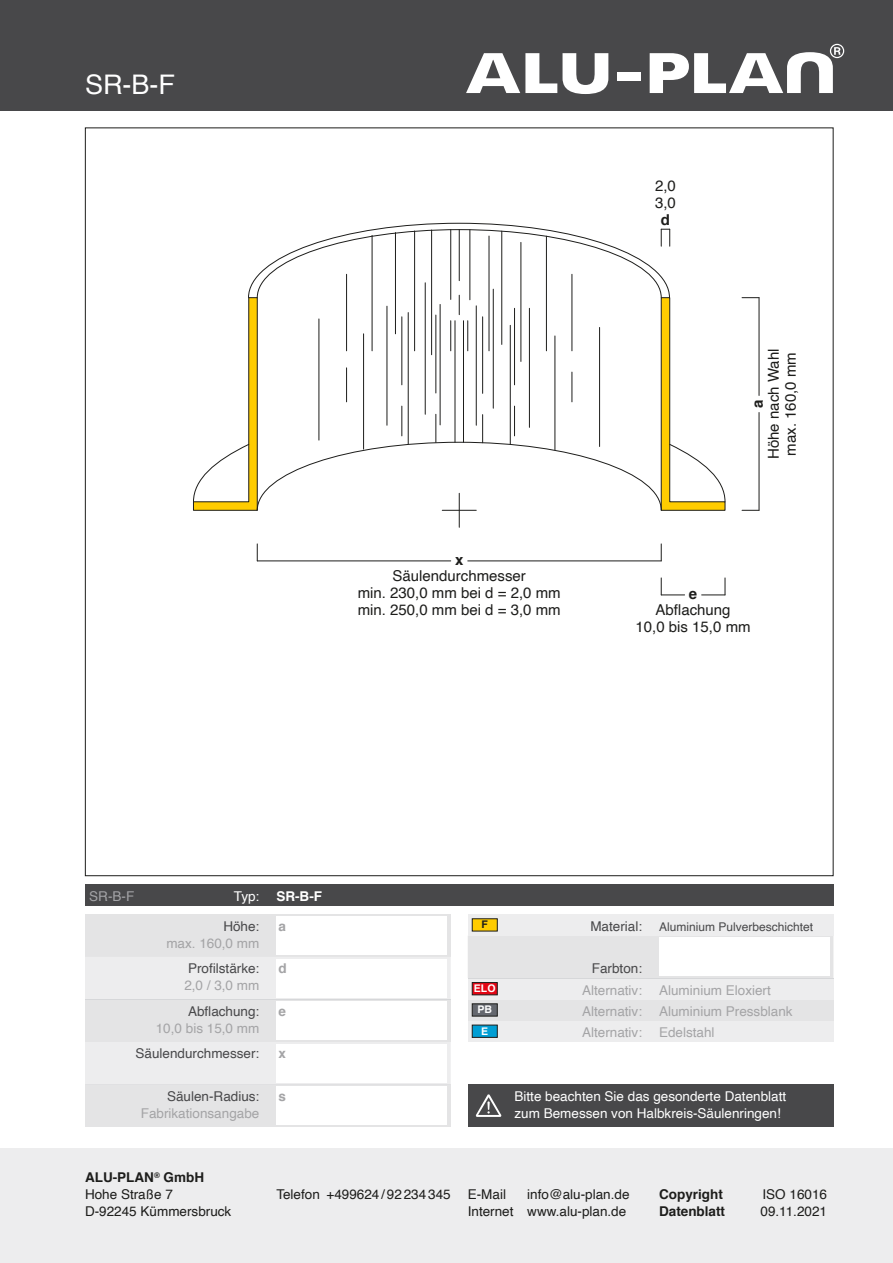
<style>
.page{position:relative;width:893px;height:1263px;background:#fff}
.page>*{position:absolute;margin:0;border:0;box-sizing:border-box;transform-origin:0 0}
.t1{font:27px "Helvetica";color:#fff}
.t2{font:15px/17px "Helvetica";color:#1d1d1b;text-align:center}
.t3{font:700 15px "Helvetica";color:#1d1d1b}
.t4{font:13.5px/17px "Helvetica";color:#1d1d1b}
.t5{font:13.5px "Helvetica";color:#a4a4a6}
.t6{font:13.5px/17px "Helvetica";color:#fff}
.t7{font:13.5px "Helvetica";color:#48484a}
.t8{font:700 13.5px "Helvetica";color:#1d1d1b}
.t9{font:700 13.5px "Helvetica";color:#fff}
.t10{font:13.5px "Helvetica";color:#a4a4a7}
.t11{font:700 13.5px "Helvetica";color:#a4a4a6}
.t12{font:12px "Helvetica";color:#48484a}
.t13{font:12px "Helvetica";color:#1d1d1b}
.t14{font:700 10.5px/21.3px "Helvetica";color:#fff;text-align:center}
.t15{font:700 10.5px "Helvetica";color:#1d1d1b}
.s1{font-weight:700}
</style>
<div class="page">
<div style="left:0;top:1148px;width:893px;height:115px;background:#ededee"></div>
<div style="left:0;top:0;width:893px;height:111px;background:#48484a"></div>
<hr style="left:459px;top:493px;width:1px;height:34px;background:#1d1d1b">
<svg style="left:661px;top:544px;width:1px;height:17px"></svg>
<svg style="left:257px;top:544px;width:1px;height:16px"></svg>
<hr style="left:257px;top:560px;width:194px;height:1px;background:#1d1d1b">
<hr style="left:468px;top:560px;width:193px;height:1px;background:#1d1d1b">
<svg style="left:661px;top:578px;width:24px;height:17px"></svg>
<svg style="left:702px;top:578px;width:24px;height:17px"></svg>
<svg style="left:193px;top:222px;width:533px;height:289px"></svg>
<svg style="left:742px;top:297px;width:17px;height:1px"></svg>
<svg style="left:742px;top:510px;width:17px;height:1px"></svg>
<hr style="left:759px;top:412px;width:1px;height:98px;background:#1d1d1b">
<hr style="left:759px;top:298px;width:1px;height:97px;background:#1d1d1b">
<div style="left:85px;top:884px;width:748px;height:22px;background:#48484a"></div>
<div style="left:85px;top:914px;width:366px;height:43px;background:#e4e4e5"></div>
<svg style="left:85px;top:957px;width:366px;height:170px"></svg>
<div style="left:468px;top:1084px;width:365px;height:43px;background:#48484a"></div>
<div style="left:276px;top:916px;width:170px;height:39px;background:#fff"></div>
<div style="left:276px;top:1044px;width:170px;height:38px;background:#fff"></div>
<div style="left:276px;top:1001px;width:170px;height:39px;background:#fff"></div>
<div style="left:276px;top:959px;width:170px;height:38px;background:#fff"></div>
<div style="left:276px;top:1086px;width:170px;height:39px;background:#fff"></div>
<div style="left:468px;top:1020px;width:365px;height:22px;background:#ededee"></div>
<div style="left:468px;top:999px;width:365px;height:21px;background:#e4e4e5"></div>
<svg style="left:468px;top:935px;width:365px;height:64px"></svg>
<div style="left:659px;top:938px;width:170px;height:38px;background:#fff"></div>
<div style="left:468px;top:914px;width:365px;height:21px;background:#ededee"></div>
<svg style="left:476px;top:1094px;width:25px;height:23px"></svg>
<div style="left:472px;top:1003px;width:25px;height:13px;background:#65686f;border:1px solid #1d1d1b"></div>
<div style="left:472px;top:1025px;width:25px;height:12px;background:#009ed4"></div>
<div style="left:472px;top:982px;width:25px;height:13px;background:#e30614;border:1px solid #1d1d1b"></div>
<div style="left:472px;top:918px;width:25px;height:13px;background:#fc0;border:1px solid #1d1d1b"></div>
<svg style="left:650px;top:44px;width:194px;height:49px"></svg>
<div style="left:617px;top:72px;width:23px;height:9px;background:#fff"></div>
<svg style="left:466px;top:53px;width:142px;height:41px"></svg>
<h1 class="t1" style="left:85px;top:63px;width:91px">SR-B-F</h1>
<p class="t3" style="left:455px;top:547px;width:10px">x</p>
<p class="t2" style="left:358px;top:568px;width:204px">Säulendurchmesser<br>min. 230,0 mm bei d = 2,0 mm min. 250,0 mm bei d = 3,0 mm</p>
<p class="t2" style="left:655px;top:178px;width:22px">2,0</p>
<p class="t2" style="left:655px;top:195px;width:22px">3,0</p>
<p class="t3" style="left:661px;top:208px;width:11px">d</p>
<p class="t2" style="left:765px;top:459px;width:112px;text-align:left;rotate:-90deg">Höhe nach Wahl max. 160,0 mm</p>
<p class="t3" style="left:745px;top:408px;width:10px;rotate:-90deg">a</p>
<p class="t3" style="left:689px;top:581px;width:10px">e</p>
<p class="t2" style="left:656px;top:602px;width:77px">Abflachung</p>
<p class="t2" style="left:636px;top:619px;width:117px">10,0 bis 15,0 mm</p>
<p class="t10" style="left:89px;top:886px;width:46px">SR-B-F</p>
<p class="t6" style="left:234px;top:888px;width:27px">Typ:</p>
<p class="t9" style="left:276px;top:885px;width:47px">SR-B-F</p>
<p class="t11" style="left:278px;top:915px;width:9px">a</p>
<p class="t7" style="left:223px;top:916px;width:38px">Höhe:</p>
<p class="t5" style="left:166px;top:933px;width:95px">max. 160,0 mm</p>
<p class="t7" style="left:188px;top:958px;width:73px">Profilstärke:</p>
<p class="t5" style="left:184px;top:975px;width:77px">2,0 / 3,0 mm</p>
<p class="t7" style="left:188px;top:1001px;width:73px">Abflachung:</p>
<p class="t11" style="left:278px;top:958px;width:10px">d</p>
<p class="t11" style="left:278px;top:1000px;width:9px">e</p>
<p class="t5" style="left:156px;top:1018px;width:105px">10,0 bis 15,0 mm</p>
<p class="t7" style="left:136px;top:1043px;width:125px">Säulendurchmesser:</p>
<p class="t11" style="left:278px;top:1043px;width:9px">x</p>
<p class="t15" style="left:482px;top:916px;width:8px">F</p>
<p class="t7" style="left:590px;top:916px;width:53px">Material:</p>
<p class="t12" style="left:659px;top:918px;width:156px">Aluminium Pulverbeschichtet</p>
<p class="t13" style="left:697px;top:917px;width:42px">SR-B-F</p>
<p class="t7" style="left:592px;top:958px;width:52px">Farbton:</p>
<p class="t14" style="left:474px;top:978px;width:23px">ELO</p>
<p class="t5" style="left:582px;top:979px;width:62px">Alternativ:</p>
<p class="t5" style="left:659px;top:979px;width:113px">Aluminium Eloxiert</p>
<p class="t14" style="left:477px;top:999px;width:16px">PB<br>E</p>
<p class="t5" style="left:582px;top:1001px;width:62px">Alternativ:</p>
<p class="t5" style="left:659px;top:1001px;width:135px">Aluminium Pressblank</p>
<p class="t5" style="left:582px;top:1022px;width:62px">Alternativ:</p>
<p class="t5" style="left:659px;top:1022px;width:57px">Edelstahl</p>
<p class="t7" style="left:167px;top:1086px;width:94px">Säulen-Radius:</p>
<p class="t6" style="left:514px;top:1088px;width:273px">Bitte beachten Sie das gesonderte Datenblatt zum Bemessen von Halbkreis-Säulenringen!</p>
<p class="t11" style="left:278px;top:1085px;width:9px">s</p>
<p class="t5" style="left:141px;top:1103px;width:120px">Fabrikationsangabe</p>
<p class="t4" style="left:85px;top:1169px;width:148px"><span class="s1">ALU-PLAN</span><sup>®</sup> <span class="s1">GmbH<br></span>Hohe Straße 7<br>D-92245 Kümmersbruck</p>
<p class="t4" style="left:276px;top:1186px;width:176px">Telefon +499624 /92234345</p>
<p class="t8" style="left:659px;top:1183px;width:65px">Copyright</p>
<p class="t4" style="left:762px;top:1186px;width:66px">ISO 16016</p>
<p class="t8" style="left:659px;top:1200px;width:68px">Datenblatt</p>
<p class="t4" style="left:760px;top:1203px;width:68px">09.11.2021</p>
<p class="t4" style="left:468px;top:1186px;width:163px;text-align:right">info@alu-plan.de<br>Internet www.alu-plan.de</p>
<p class="t4" style="left:468px;top:1186px;width:40px">E-Mail</p>
</div>
